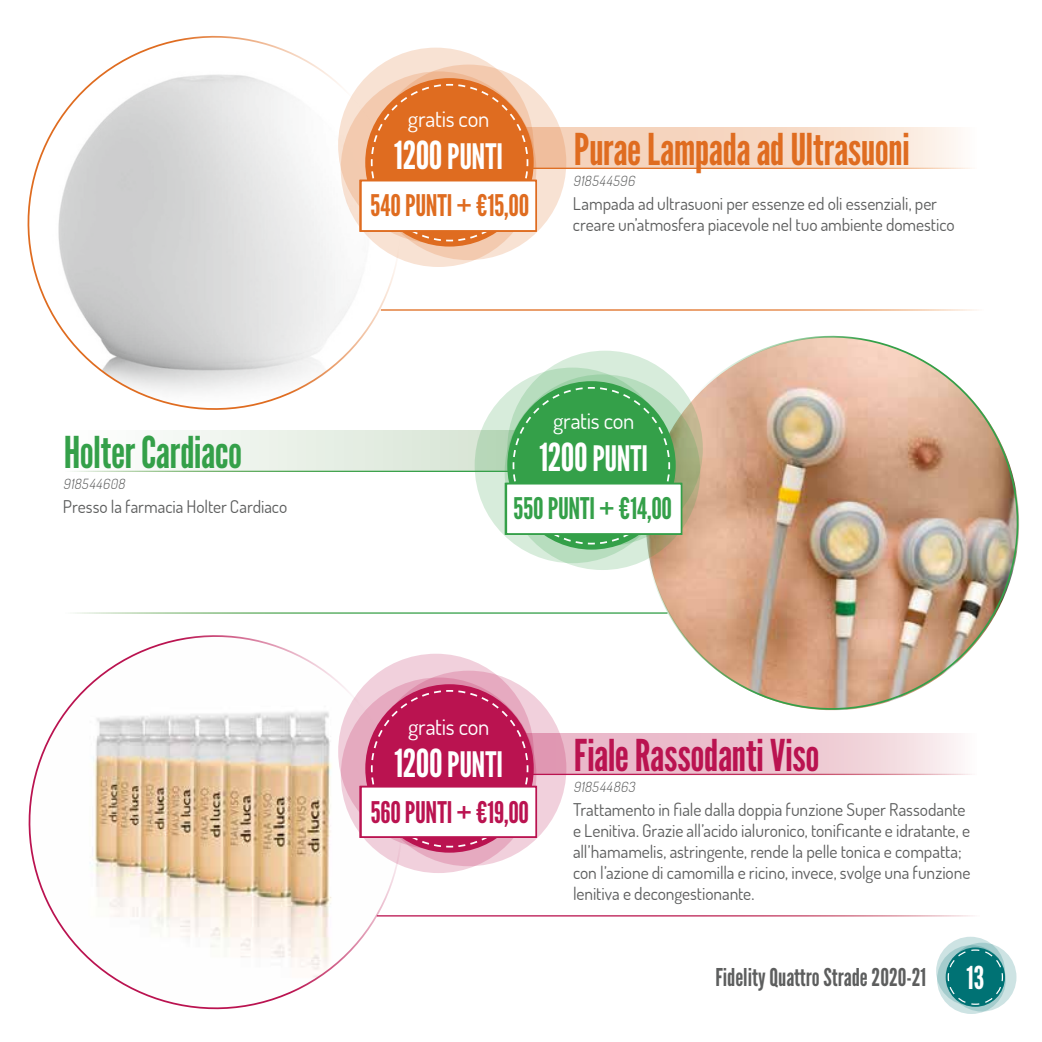
<style>
.page{position:relative;width:1042px;height:1042px;background:#fff}
.page>*{position:absolute;margin:0;border:0;box-sizing:border-box;transform-origin:0 0}
.t1{font:43.75px "League Gothic";letter-spacing:-.015em;color:#df6c20}
.t2{font:43.75px "League Gothic";letter-spacing:-.01em;color:#ba1350}
.t3{font:43.75px "League Gothic";letter-spacing:-.015em;color:#34a049}
.t4{font:35px "League Gothic";letter-spacing:-.005em;color:#fff}
.t5{font:31.5px "League Gothic";color:#fff}
.t6{font:29.75px "League Gothic";color:#df6c20}
.t7{font:29.75px "League Gothic";letter-spacing:-.005em;color:#34a049}
.t8{font:29.75px "League Gothic";letter-spacing:-.01em;color:#ba1350}
.t9{font:24.5px "League Gothic";color:#5d5e5e}
.t10{font:22.75px "Dosis";letter-spacing:-.015em;color:#fff}
.t11{font:17.5px/21px "Dosis";letter-spacing:-.005em;color:#5d5e5e}
.t12{font:italic 300 14px "Dosis";color:#5d5e5e}
.s1{font-size:38.5px}
</style>
<div class="page">
<svg style="left:560px;top:128px;width:410px;height:40px;background:#f7dcc9"></svg>
<svg style="left:371px;top:65px;width:195px;height:195px;background:#f4d4be"></svg>
<svg style="left:341px;top:71px;width:195px;height:196px"></svg>
<svg style="left:338px;top:48px;width:196px;height:195px;background:#f1c3a4"></svg>
<svg style="left:429px;top:83px;width:100px;height:159px;background:#e27b36"></svg>
<svg style="left:84px;top:431px;width:397px;height:40px"></svg>
<svg style="left:475px;top:368px;width:195px;height:195px;background:#c9e3cd"></svg>
<svg style="left:505px;top:374px;width:195px;height:196px;background:#add8b6"></svg>
<svg style="left:507px;top:351px;width:196px;height:195px;background:#afd9b6"></svg>
<svg style="left:512px;top:386px;width:105px;height:159px;background:#48a95b"></svg>
<svg style="left:560px;top:734px;width:405px;height:40px;background:#eec8d3"></svg>
<svg style="left:371px;top:670px;width:195px;height:196px;background:#eabacc"></svg>
<svg style="left:341px;top:677px;width:195px;height:196px"></svg>
<svg style="left:338px;top:654px;width:196px;height:195px;background:#e29fb8"></svg>
<svg style="left:430px;top:689px;width:99px;height:159px;background:#c12c62"></svg>
<img style="left:617px;top:309px;width:402px;height:426px">
<svg style="left:27px;top:35px;width:402px;height:400px"></svg>
<svg style="left:28px;top:612px;width:402px;height:398px"></svg>
<div style="left:947px;top:942px;width:69px;height:69px;background:#cde3e3;border-radius:50%"></div>
<svg style="left:937px;top:945px;width:69px;height:69px"></svg>
<svg style="left:936px;top:936px;width:69px;height:69px"></svg>
<svg style="left:947px;top:949px;width:56px;height:56px;background:#238587"></svg>
<div style="left:360px;top:180px;width:177px;height:52px;background:#fff;border:2px solid #df6c20"></div>
<div style="left:505px;top:483px;width:177px;height:52px;background:#fff;border:2px solid #34a049"></div>
<div style="left:360px;top:786px;width:177px;height:52px;background:#fff;border:2px solid #ba1350"></div>
<h3 class="t10" style="left:408px;top:104px;width:83px">gratis con</h3>
<h2 class="t4" style="left:394px;top:135px;width:110px"><span class="s1">1200</span> PUNTI</h2>
<h3 class="t6" style="left:370px;top:188px;width:161px">540 PUNTI + €15,00</h3>
<h1 class="t1" style="left:574px;top:123px;width:338px">Purae Lampada ad Ultrasuoni</h1>
<p class="t12" style="left:573px;top:172px;width:66px">918544596</p>
<p class="t11" style="left:573px;top:193px;width:383px">Lampada ad ultrasuoni per essenze ed oli essenziali, per creare un’atmosfera piacevole nel tuo ambiente domestico</p>
<h3 class="t10" style="left:553px;top:406px;width:83px">gratis con</h3>
<h2 class="t4" style="left:539px;top:438px;width:110px"><span class="s1">1200</span> PUNTI</h2>
<h1 class="t3" style="left:64px;top:426px;width:180px">Holter Cardiaco</h1>
<p class="t12" style="left:63px;top:475px;width:66px">918544608</p>
<p class="t11" style="left:63px;top:496px;width:226px">Presso la farmacia Holter Cardiaco</p>
<h3 class="t7" style="left:513px;top:491px;width:160px">550 PUNTI + €14,00</h3>
<h3 class="t10" style="left:408px;top:712px;width:83px">gratis con</h3>
<h2 class="t4" style="left:394px;top:744px;width:110px"><span class="s1">1200</span> PUNTI</h2>
<h3 class="t8" style="left:370px;top:795px;width:160px">560 PUNTI + €19,00</h3>
<h1 class="t2" style="left:574px;top:729px;width:247px">Fiale Rassodanti Viso</h1>
<p class="t12" style="left:573px;top:778px;width:66px">918544863</p>
<p class="t11" style="left:573px;top:799px;width:399px">Trattamento in fiale dalla doppia funzione Super Rassodante e Lenitiva. Grazie all’acido ialuronico, tonificante e idratante, e all’hamamelis, astringente, rende la pelle tonica e compatta; con l’azione di camomilla e ricino, invece, svolge una funzione lenitiva e decongestionante.</p>
<h3 class="t9" style="left:715px;top:962px;width:212px">Fidelity Quattro Strade 2020-21</h3>
<h3 class="t5" style="left:966px;top:958px;width:19px">13</h3>
</div>
